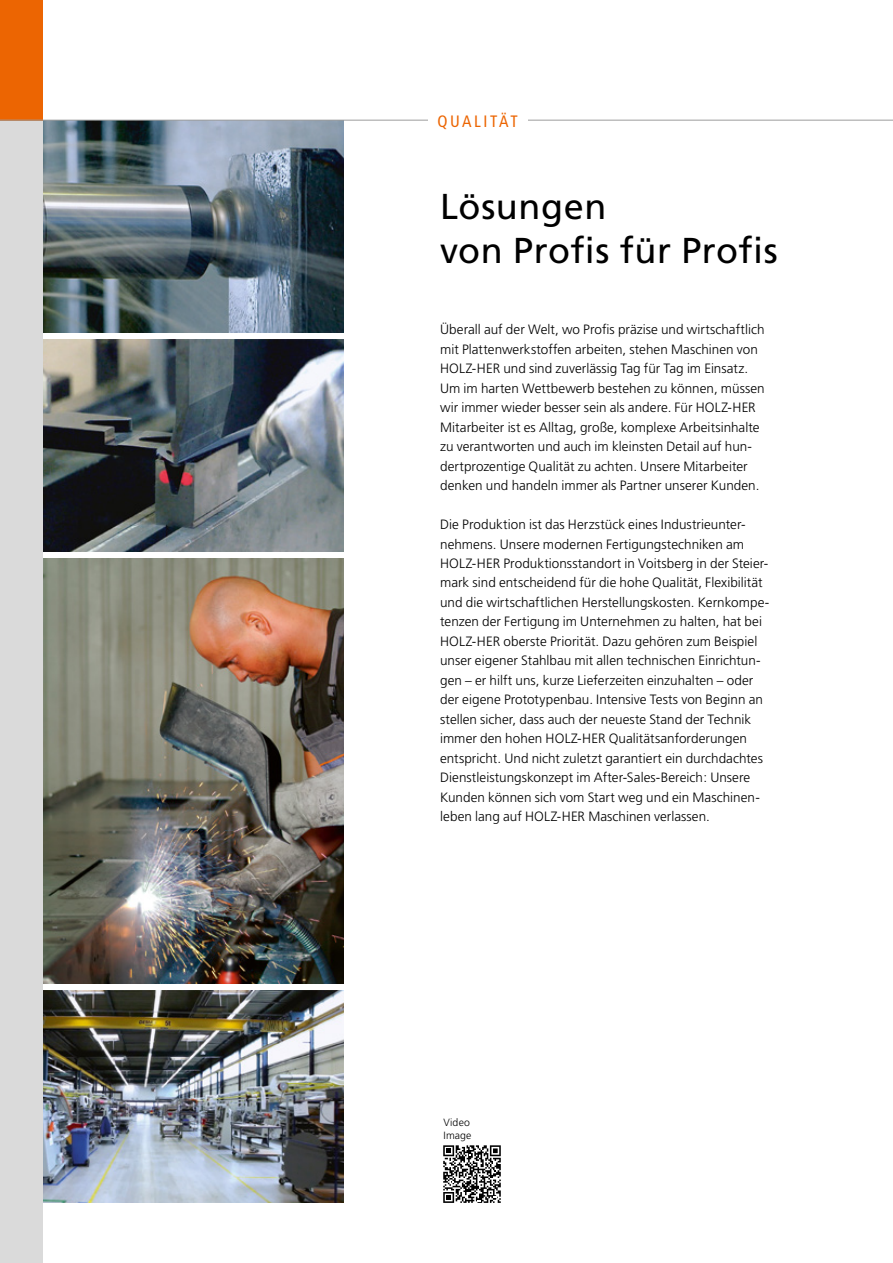
<style>
.page{position:relative;width:893px;height:1263px;background:#fff}
.page>*{position:absolute;margin:0;border:0;box-sizing:border-box;transform-origin:0 0}
.t1{font:36px/43.5px "Frutiger";letter-spacing:.015em;color:#000}
.t2{font:condensed 16.5px "Frutiger";letter-spacing:.15em;color:#ec6502}
.t3{font:300 13.5px/19.5px "Frutiger";letter-spacing:.005em;color:#000}
.t4{font:300 10.5px/12.6px "Frutiger";letter-spacing:.02em;color:#000}
</style>
<div class="page">
<img style="left:43px;top:558px;width:301px;height:426px">
<img style="left:43px;top:990px;width:301px;height:213px">
<img style="left:43px;top:455px;width:301px;height:97px">
<div style="left:0;top:0;width:43px;height:1263px;background:#dadada"></div>
<div style="left:0;top:0;width:43px;height:120px;background:#ec6502"></div>
<svg style="left:0;top:119px;width:893px;height:336px"></svg>
<svg style="left:443px;top:1145px;width:58px;height:58px"></svg>
<div style="left:428px;top:106px;width:99px;height:29px;background:#fff"></div>
<p class="t2" style="left:438px;top:112px;width:82px">QUALITÄT</p>
<h1 class="t1" style="left:440px;top:185px;width:339px">Lösungen<br>von Profis für Profis</h1>
<p class="t3" style="left:440px;top:320px;width:326px">Überall auf der Welt, wo Profis präzise und wirtschaftlich mit Plattenwerkstoffen arbeiten, stehen Maschinen von HOLZ-HER und sind zuverlässig Tag für Tag im Einsatz.<br>Um im harten Wettbewerb bestehen zu können, müssen wir immer wieder besser sein als andere. Für HOLZ-HER Mitarbeiter ist es Alltag, große, komplexe Arbeitsinhalte zu verantworten und auch im kleinsten Detail auf hun&shy;dertprozentige Qualität zu achten. Unsere Mitarbeiter denken und handeln immer als Partner unserer Kunden.</p>
<p class="t3" style="left:440px;top:515px;width:331px">Die Produktion ist das Herzstück eines Industrieunter&shy;nehmens. Unsere modernen Fertigungstechniken am HOLZ-HER Produktionsstandort in Voitsberg in der Steier&shy;mark sind entscheidend für die hohe Qualität, Flexibilität und die wirtschaftlichen Herstellungskosten. Kernkompe&shy;tenzen der Fertigung im Unternehmen zu halten, hat bei HOLZ-HER oberste Priorität. Dazu gehören zum Beispiel unser eigener Stahlbau mit allen technischen Einrichtun&shy;gen – er hilft uns, kurze Lieferzeiten einzuhalten – oder der eigene Prototypenbau. Intensive Tests von Beginn an stellen sicher, dass auch der neueste Stand der Technik immer den hohen HOLZ-HER Qualitätsanforderungen entspricht. Und nicht zuletzt garantiert ein durchdachtes Dienstleistungskonzept im After-Sales-Bereich: Unsere Kunden können sich vom Start weg und ein Maschinen&shy;leben lang auf HOLZ-HER Maschinen verlassen.</p>
<p class="t4" style="left:443px;top:1116px;width:30px">Video<br>Image</p>
</div>
